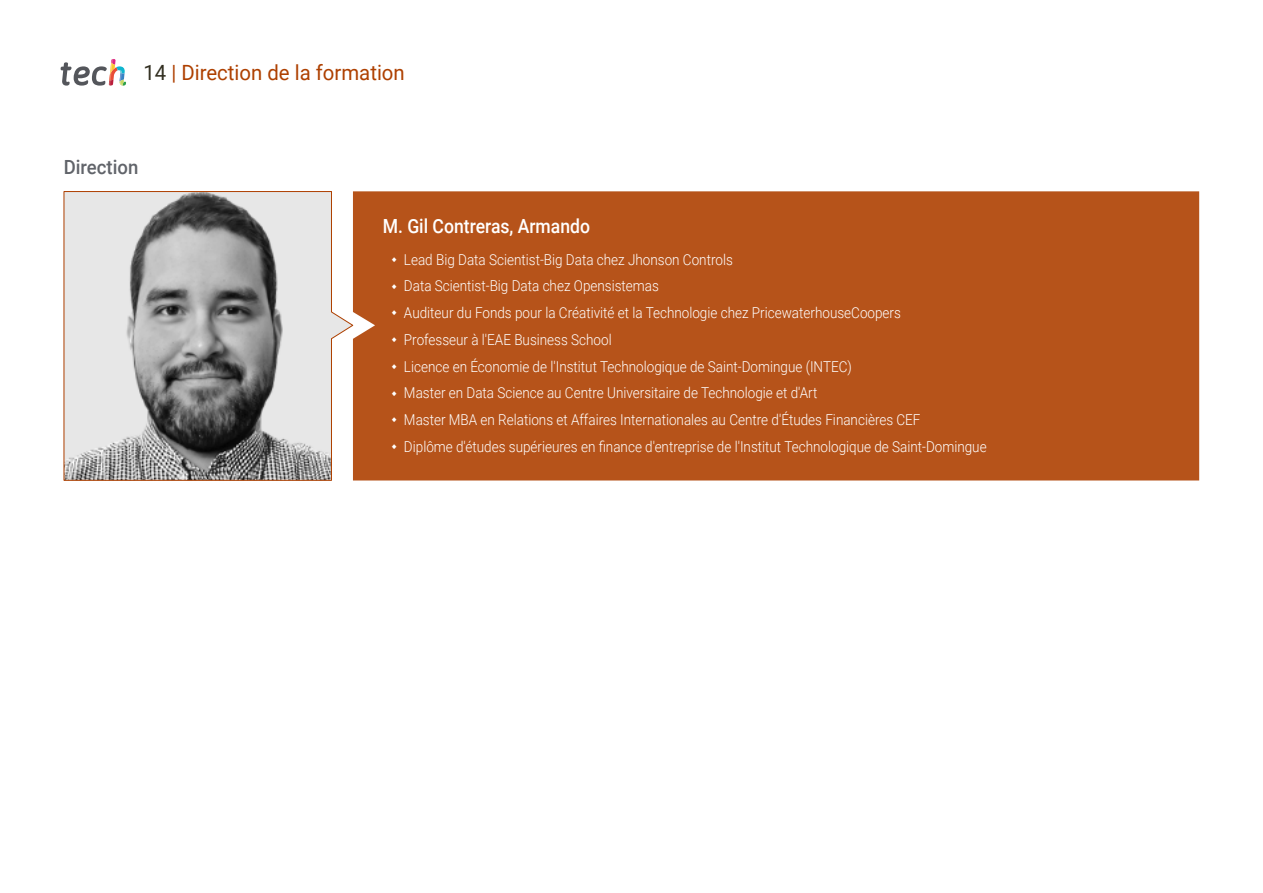
<style>
.page{position:relative;width:1263px;height:893px;background:#fff}
.page>*{position:absolute;margin:0;border:0;box-sizing:border-box;transform-origin:0 0}
.t1{font:21px "Roboto";color:#ae4000}
.t2{font:500 19.5px "Roboto";color:#fff;scale:.9 1}
.t3{font:500 19.5px "Roboto";color:#61646a;scale:.95 1}
.t4{font:300 15px/26.7px "Roboto";color:#fff;scale:.9 1}
.s1{color:#312e20}
</style>
<div class="page">
<svg style="left:61px;top:59px;width:65px;height:27px"></svg>
<div style="left:353px;top:191px;width:846px;height:289px;background:#b6531a"></div>
<svg style="left:64px;top:191px;width:289px;height:290px;background:#b4b3b2"></svg>
<svg style="left:392px;top:257px;width:5px;height:5px"></svg>
<svg style="left:392px;top:284px;width:5px;height:5px"></svg>
<svg style="left:392px;top:310px;width:5px;height:5px"></svg>
<svg style="left:392px;top:337px;width:5px;height:5px"></svg>
<svg style="left:392px;top:364px;width:5px;height:5px"></svg>
<svg style="left:392px;top:391px;width:5px;height:5px"></svg>
<svg style="left:392px;top:417px;width:5px;height:5px"></svg>
<svg style="left:392px;top:444px;width:5px;height:5px"></svg>
<h1 class="t1" style="left:144px;top:57px;width:263px"><span class="s1">14</span> | Direction de la formation</h1>
<h2 class="t3" style="left:64px;top:154px;width:80px">Direction</h2>
<h2 class="t2" style="left:383px;top:212px;width:232px">M. Gil Contreras, Armando</h2>
<p class="t4" style="left:404px;top:245px;width:649px">Lead Big Data Scientist-Big Data chez Jhonson Controls<br>Data Scientist-Big Data chez Opensistemas<br>Auditeur du Fonds pour la Créativité et la Technologie chez PricewaterhouseCoopers<br>Professeur à l'EAE Business School<br>Licence en Économie de l'Institut Technologique de Saint-Domingue (INTEC)<br>Master en Data Science au Centre Universitaire de Technologie et d'Art<br>Master MBA en Relations et Affaires Internationales au Centre d'Études Financières CEF<br>Diplôme d'études supérieures en finance d'entreprise de l'Institut Technologique de Saint-Domingue</p>
</div>
